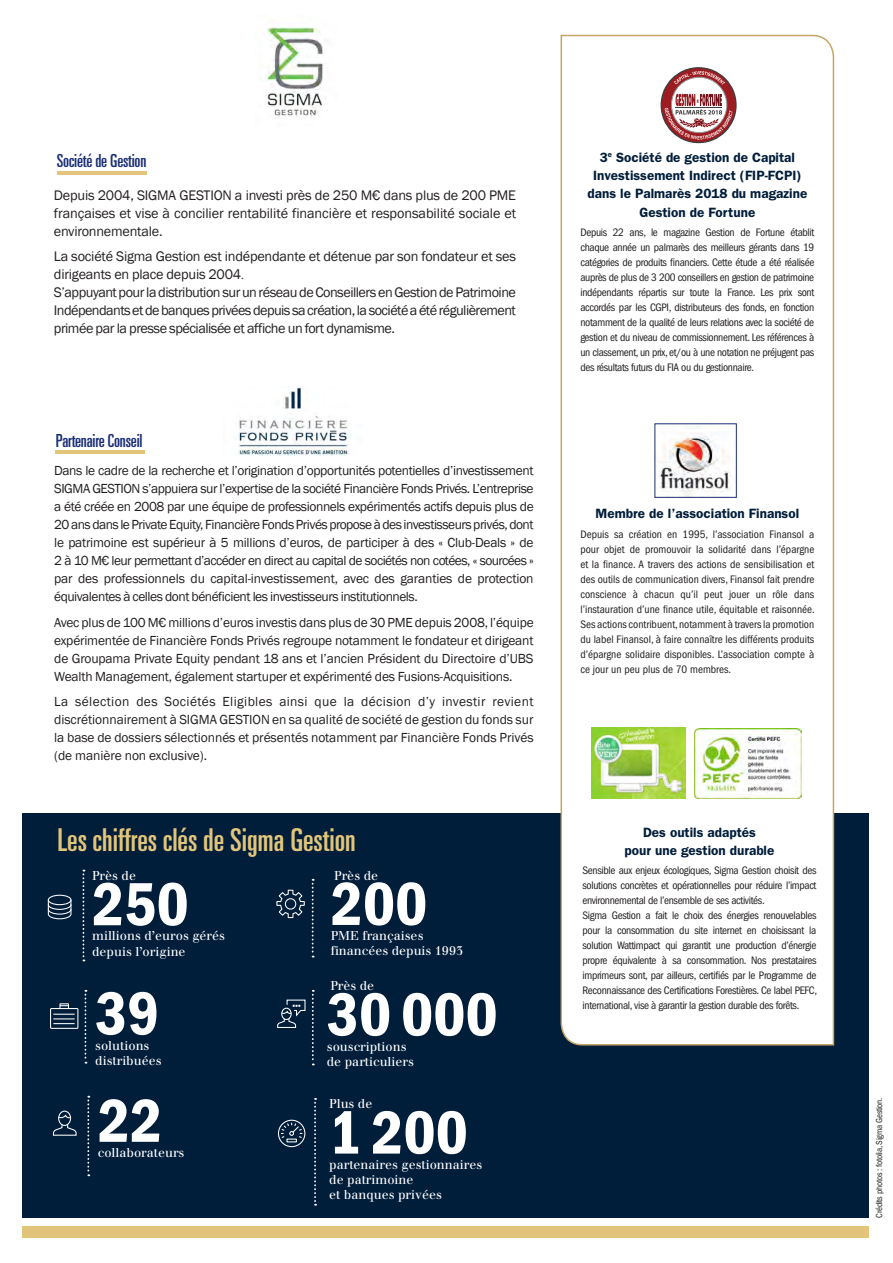
<style>
.page{position:relative;width:893px;height:1263px;background:#fff}
.page>*{position:absolute;margin:0;border:0;box-sizing:border-box;transform-origin:0 0}
.t1{font:600 condensed 63px "Franklin Gothic";color:#fff}
.t2{font:ultra-condensed 31.5px "Univers";color:#e2c57a}
.t3{font:ultra-condensed 18px "Univers";letter-spacing:-.01em;color:#1c3076}
.t4{font:14.25px/18px "Franklin Gothic";letter-spacing:-.035em;color:#231f20;text-align:justify}
.t5{font:14.25px "Franklin Gothic";color:#231f20}
.TexteCourant{font:13.5px/18px "Franklin Gothic";letter-spacing:-.015em;color:#231f20;text-align:justify}
.t6{font:600 13.5px/18.3px "Franklin Gothic";color:#001d3a;text-align:center}
.t7{font:12.6px/15.1px "Walbaum";color:#fff}
.t8{font:12px "Minion Pro";color:#231f20}
.t9{font:condensed 11.25px/15px "Franklin Gothic";letter-spacing:-.03em;color:#231f20;text-align:justify}
.t10{font:condensed 9px "Franklin Gothic";letter-spacing:-.025em;color:#231f20}
</style>
<div class="page">
<div style="left:22px;top:814px;width:846px;height:404px;background:#001d3a"></div>
<svg style="left:560px;top:34px;width:275px;height:1012px"></svg>
<div style="left:50px;top:1008px;width:28px;height:21px;border:1px solid #fff"></div>
<svg style="left:54px;top:1003px;width:20px;height:21px"></svg>
<svg style="left:85px;top:990px;width:1px;height:73px"></svg>
<div style="left:48px;top:895px;width:23px;height:10px;border:1px solid #fff;border-radius:50%"></div>
<svg style="left:47px;top:899px;width:25px;height:21px"></svg>
<svg style="left:82px;top:870px;width:2px;height:91px"></svg>
<svg style="left:277px;top:999px;width:29px;height:29px"></svg>
<svg style="left:312px;top:990px;width:2px;height:75px"></svg>
<svg style="left:276px;top:889px;width:29px;height:30px"></svg>
<div style="left:285px;top:898px;width:11px;height:12px;border:1px solid #fff;border-radius:50%"></div>
<svg style="left:312px;top:879px;width:2px;height:78px"></svg>
<div style="left:278px;top:1120px;width:27px;height:27px;border:1px solid #fff;border-radius:50%"></div>
<div style="left:286px;top:1138px;width:11px;height:4px;border:1px solid #fff"></div>
<svg style="left:281px;top:1122px;width:22px;height:17px"></svg>
<svg style="left:314px;top:1098px;width:2px;height:108px"></svg>
<div style="left:58px;top:1110px;width:13px;height:16px;border:1px solid #fff;border-radius:50%"></div>
<svg style="left:52px;top:1113px;width:25px;height:23px"></svg>
<svg style="left:87px;top:1096px;width:2px;height:80px"></svg>
<div style="left:22px;top:1226px;width:846px;height:11px;background:#e2c57a"></div>
<img style="left:657px;top:426px;width:77px;height:69px">
<img style="left:265px;top:19px;width:60px;height:100px">
<svg style="left:661px;top:67px;width:76px;height:76px"></svg>
<img style="left:591px;top:727px;width:95px;height:71px">
<img style="left:695px;top:728px;width:106px;height:70px">
<hr style="left:57px;top:171px;width:90px;height:4px;background:#e2c57a">
<img style="left:235px;top:386px;width:117px;height:70px">
<hr style="left:55px;top:451px;width:90px;height:3px;background:#e2c57a">
<hr style="left:892px;top:884px;width:1px;height:58px;background:#494b4d">
<p class="t3" style="left:57px;top:151px;width:91px">Société de Gestion</p>
<p class="t4" style="left:54px;top:186px;width:464px">Depuis 2004, SIGMA GESTION a investi près de 250 M€ dans plus de 200 PME françaises et vise à concilier rentabilité financière et responsabilité sociale et environnementale.</p>
<p class="t4" style="left:54px;top:248px;width:464px;text-align:left">La société Sigma Gestion est indépendante et détenue par son fondateur et ses dirigeants en place depuis 2004<br>S’appuyant pour la distribution sur un réseau de Conseillers en Gestion de Patrimoine Indépendants et de banques privées depuis sa création, la société a été régulièrement primée par la presse spécialisée et affiche un fort dynamisme.</p>
<p class="t8" style="left:241px;top:267px;width:4px">.</p>
<p class="t3" style="left:56px;top:430px;width:88px">Partenaire Conseil</p>
<p class="TexteCourant" style="left:54px;top:462px;width:481px">Dans le cadre de la recherche et l’origination d’opportunités potentielles d’investissement SIGMA GESTION s’appuiera sur l’expertise de la société Financière Fonds Privés. L’entreprise a été créée en 2008 par une équipe de professionnels expérimentés actifs depuis plus de 20 ans dans le Private Equity, Financière Fonds Privés propose à des investisseurs privés, dont le patrimoine est supérieur à 5 millions d’euros, de participer à des « Club-Deals » de 2 à 10 M€ leur permettant d’accéder en direct au capital de sociétés non cotées, « sourcées » par des professionnels du capital-investissement, avec des garanties de protection équivalentes à celles dont bénéficient les investisseurs institutionnels.</p>
<p class="TexteCourant" style="left:54px;top:613px;width:481px">Avec plus de 100 M€ millions d’euros investis dans plus de 30 PME depuis 2008, l’équipe expérimentée de Financière Fonds Privés regroupe notamment le fondateur et dirigeant de Groupama Private Equity pendant 18 ans et l’ancien Président du Directoire d’UBS Wealth Management, également startuper et expérimenté des Fusions-Acquisitions.</p>
<p class="TexteCourant" style="left:54px;top:693px;width:481px">La sélection des Sociétés Eligibles ainsi que la décision d’y investir revient discrétionnairement à SIGMA GESTION en sa qualité de société de gestion du fonds sur la base de dossiers sélectionnés et présentés notamment par Financière Fonds Privés (de manière non exclusive).</p>
<p class="t4" style="left:54px;top:466px;width:479px">Dans le cadre de la recherche et l’origination d’opportunités potentielles d’investissement SIGMA GESTION s’appuiera sur l’expertise de la société Financière Fonds Privés.<br>L’entreprise a été créée en 2008 par une équipe de professionnels expérimentés actifs depuis plus de 20 ans dans le Private Equity, Financière Fonds Privés propose à des investisseurs privés, dont le patrimoine est supérieur à 5 millions d’euros, de participer à des « Club-Deals » de 2 à 10M€ leur permettant d’accéder en direct au capital de sociétés non cotées, « sourcées » par des professionnels du capital-investissement, avec des garanties de protection équivalentes à celles dont bénéficient les investisseurs institutionnels.</p>
<p class="t4" style="left:54px;top:635px;width:479px">Avec plus de 100M€ millions d’euros investis dans plus de 30 PME depuis 2008, l’équipe expérimentée de Financière Fonds Privés regroupe notamment le fondateur et dirigeant de Groupama Private Equity pendant 18 ans, l’ancien Président du Directoire d’UBS Wealth Management, également startuper et expérimenté des Fusions-Acquisitions, mais aussi un associé ayant travaillé dans plusieurs fonds (Siparex et MBO Partners).</p>
<p class="t5" style="left:54px;top:732px;width:479px">La sélection des Sociétés Eligibles ainsi que la décision d’y investir revient</p>
<p class="t2" style="left:57px;top:822px;width:300px">Les chiffres clés de Sigma Gestion</p>
<p class="t7" style="left:92px;top:868px;width:45px">Près de</p>
<p class="t1" style="left:92px;top:868px;width:98px">250</p>
<p class="t7" style="left:92px;top:928px;width:134px">millions d’euros gérés depuis l’origine</p>
<p class="t1" style="left:95px;top:978px;width:66px">39</p>
<p class="t7" style="left:95px;top:1038px;width:68px">solutions distribuées</p>
<p class="t1" style="left:98px;top:1085px;width:66px">22</p>
<p class="t7" style="left:98px;top:1145px;width:88px">collaborateurs</p>
<p class="t7" style="left:334px;top:868px;width:45px">Près de</p>
<p class="t1" style="left:331px;top:868px;width:98px">200</p>
<p class="t7" style="left:331px;top:928px;width:134px">PME françaises financées depuis 1993</p>
<p class="t7" style="left:330px;top:978px;width:45px">Près de</p>
<p class="t1" style="left:327px;top:978px;width:172px">30 000</p>
<p class="t7" style="left:327px;top:1039px;width:89px">souscriptions de particuliers</p>
<p class="t7" style="left:329px;top:1096px;width:45px">Plus de</p>
<p class="t1" style="left:329px;top:1097px;width:140px">1 200</p>
<p class="t7" style="left:329px;top:1157px;width:155px">partenaires gestionnaires de patrimoine<br>et banques privées</p>
<p class="t6" style="left:587px;top:148px;width:221px">3<sup>e</sup> Société de gestion de Capital<br>Investissement Indirect (FIP-FCPI) dans le Palmarès 2018 du magazine<br>Gestion de Fortune</p>
<p class="t9" style="left:580px;top:225px;width:235px">Depuis 22 ans, le magazine Gestion de Fortune établit chaque année un palmarès des meilleurs gérants dans 19 catégories de produits financiers. Cette étude a été réalisée auprès de plus de 3 200 conseillers en gestion de patrimoine indépendants répartis sur toute la France. Les prix sont accordés par les CGPI, distributeurs des fonds, en fonction notamment de la qualité de leurs relations avec la société de gestion et du niveau de commissionnement. Les références à un classement, un prix, et/ou à une notation ne préjugent pas des résultats futurs du FIA ou du gestionnaire.</p>
<p class="t6" style="left:596px;top:504px;width:205px">Membre de l’association Finansol</p>
<p class="t9" style="left:580px;top:526px;width:236px">Depuis sa création en 1995, l’association Finansol a pour objet de promouvoir la solidarité dans l’épargne et la finance. A travers des actions de sensibilisation et des outils de communication divers, Finansol fait prendre conscience à chacun qu’il peut jouer un rôle dans l’instauration d’une finance utile, équitable et raisonnée.<br>Ses actions contribuent, notamment à travers la promotion du label Finansol, à faire connaître les différents produits d’épargne solidaire disponibles. L’association compte à ce jour un peu plus de 70 membres.</p>
<p class="t6" style="left:625px;top:823px;width:151px">Des outils adaptés<br>pour une gestion durable</p>
<p class="t9" style="left:583px;top:863px;width:236px;text-align:left">Sensible aux enjeux écologiques, Sigma Gestion choisit des solutions concrètes et opérationnelles pour réduire l’impact environnemental de l’ensemble de ses activités.<br>Sigma Gestion a fait le choix des énergies renouvelables pour la consommation du site internet en choisissant la solution Wattimpact qui garantit une production d’énergie propre équivalente à sa consommation. Nos prestataires imprimeurs sont, par ailleurs, certifiés par le Programme de Reconnaissance des Certifications Forestières. Ce label PEFC, international, vise à garantir la gestion durable des forêts.</p>
<p class="t10" style="left:874px;top:1217px;width:122px;rotate:-90deg">Crédits photos : fotolia, Sigma Gestion.</p>
</div>
